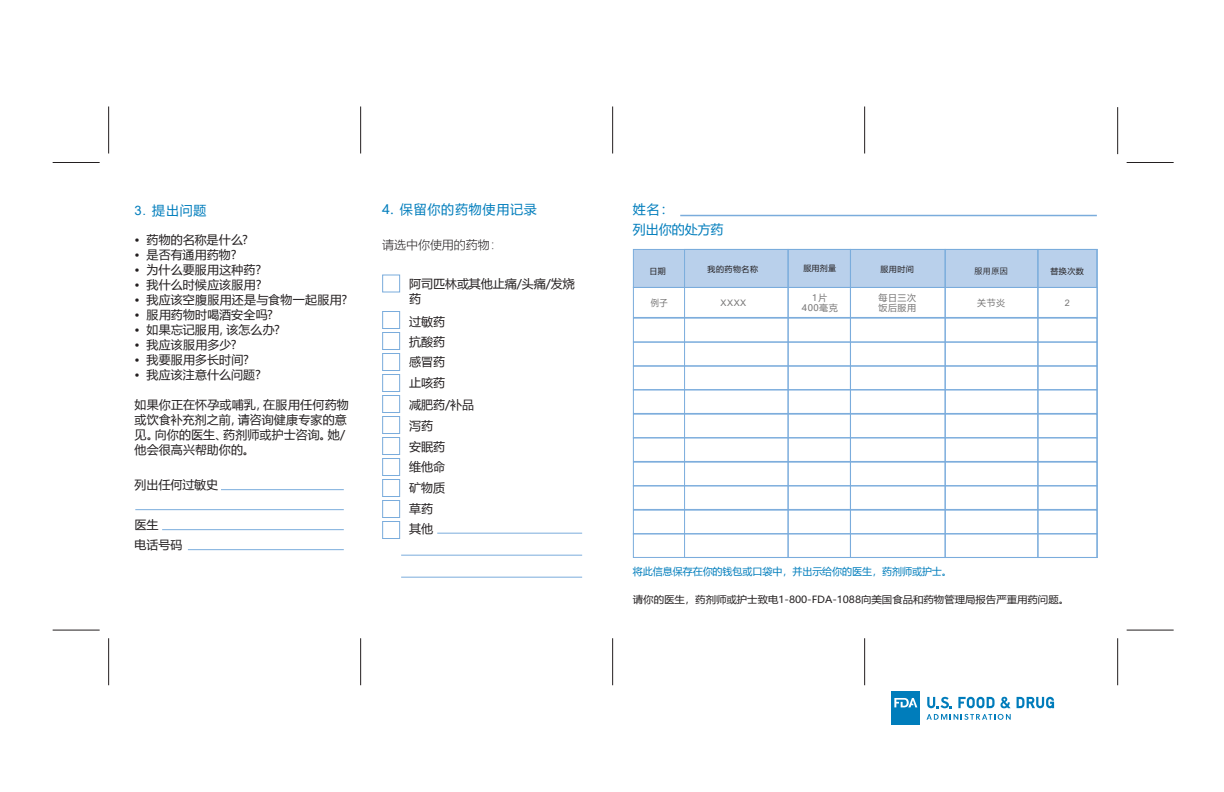
<style>
.page{position:relative;width:1224px;height:792px;background:#fff}
.page>*{position:absolute;margin:0;border:0;box-sizing:border-box;transform-origin:0 0}
.t1{font:13px "Microsoft Ya Hei";letter-spacing:.06em;color:#007dbc}
.t2{font:13px "Microsoft Ya Hei";letter-spacing:-.005em;color:#007dbc}
.t3{font:12px/15px "Microsoft Ya Hei";letter-spacing:.005em;color:#231f20}
.t4{font:300 12px "Microsoft Ya Hei";letter-spacing:-.005em;color:#231f20}
.t5{font:10px "Microsoft Ya Hei";letter-spacing:-.005em;color:#007dbc}
.t6{font:9.8px "Microsoft Ya Hei";letter-spacing:-.005em;color:#231f20;scale:1.06 1}
.t7{font:9px/10px "Microsoft Ya Hei";letter-spacing:.06em;color:#767575;text-align:center}
.t8{font:9px "Arial";color:#767575}
.t9{font:9px "Microsoft Ya Hei";letter-spacing:.06em;color:#767575;scale:.91 1}
.t10{font:8px "Microsoft Ya Hei";letter-spacing:.06em;color:#231f20}
.t11{font:8px "Koz Go Pr 6 N";color:#231f20}
.s1{font-family:"Arial"}
</style>
<div class="page">
<hr style="left:437px;top:533px;width:145px;height:1px;background:#7aacdc">
<hr style="left:401px;top:555px;width:181px;height:1px;background:#7aacdc">
<hr style="left:401px;top:577px;width:181px;height:1px;background:#7aacdc">
<hr style="left:108px;top:106px;width:1px;height:48px;background:#231f20">
<hr style="left:108px;top:638px;width:1px;height:47px;background:#231f20">
<hr style="left:360px;top:106px;width:1px;height:48px;background:#231f20">
<hr style="left:360px;top:638px;width:1px;height:47px;background:#231f20">
<hr style="left:612px;top:106px;width:1px;height:48px;background:#231f20">
<hr style="left:612px;top:638px;width:1px;height:47px;background:#231f20">
<hr style="left:53px;top:162px;width:47px;height:1px;background:#231f20">
<hr style="left:1127px;top:162px;width:47px;height:1px;background:#231f20">
<hr style="left:680px;top:215px;width:417px;height:1px;background:#7aacdc">
<div style="left:382px;top:311px;width:18px;height:18px;border:1px solid #7aacdc"></div>
<div style="left:382px;top:275px;width:18px;height:18px;border:1px solid #7aacdc"></div>
<div style="left:382px;top:332px;width:18px;height:18px;border:1px solid #7aacdc"></div>
<div style="left:382px;top:353px;width:18px;height:18px;border:1px solid #7aacdc"></div>
<div style="left:382px;top:374px;width:18px;height:18px;border:1px solid #7aacdc"></div>
<div style="left:382px;top:395px;width:18px;height:18px;border:1px solid #7aacdc"></div>
<div style="left:382px;top:416px;width:18px;height:18px;border:1px solid #7aacdc"></div>
<div style="left:382px;top:437px;width:18px;height:18px;border:1px solid #7aacdc"></div>
<div style="left:382px;top:458px;width:18px;height:18px;border:1px solid #7aacdc"></div>
<div style="left:382px;top:479px;width:18px;height:18px;border:1px solid #7aacdc"></div>
<div style="left:382px;top:500px;width:18px;height:18px;border:1px solid #7aacdc"></div>
<div style="left:382px;top:521px;width:18px;height:18px;border:1px solid #7aacdc"></div>
<hr style="left:135px;top:509px;width:209px;height:1px;background:#7aacdc">
<hr style="left:162px;top:529px;width:182px;height:1px;background:#7aacdc">
<hr style="left:221px;top:489px;width:123px;height:1px;background:#7aacdc">
<hr style="left:188px;top:549px;width:156px;height:1px;background:#7aacdc">
<div style="left:633px;top:249px;width:464px;height:39px;background:#b9d0eb;border:1px solid #7aacdc"></div>
<div style="left:788px;top:249px;width:63px;height:309px;border:1px solid #7aacdc"></div>
<div style="left:850px;top:249px;width:96px;height:309px;border:1px solid #7aacdc"></div>
<div style="left:945px;top:249px;width:93px;height:309px;border:1px solid #7aacdc"></div>
<div style="left:1038px;top:249px;width:60px;height:309px;border:1px solid #7aacdc"></div>
<div style="left:684px;top:249px;width:105px;height:309px;border:1px solid #7aacdc"></div>
<div style="left:633px;top:287px;width:464px;height:31px;border:1px solid #7aacdc"></div>
<div style="left:633px;top:318px;width:464px;height:24px;border:1px solid #7aacdc"></div>
<div style="left:633px;top:342px;width:464px;height:24px;border:1px solid #7aacdc"></div>
<div style="left:633px;top:366px;width:464px;height:24px;border:1px solid #7aacdc"></div>
<div style="left:633px;top:389px;width:464px;height:25px;border:1px solid #7aacdc"></div>
<div style="left:633px;top:414px;width:464px;height:24px;border:1px solid #7aacdc"></div>
<div style="left:633px;top:437px;width:464px;height:25px;border:1px solid #7aacdc"></div>
<div style="left:633px;top:462px;width:464px;height:24px;border:1px solid #7aacdc"></div>
<div style="left:633px;top:485px;width:464px;height:25px;border:1px solid #7aacdc"></div>
<div style="left:633px;top:510px;width:464px;height:24px;border:1px solid #7aacdc"></div>
<div style="left:633px;top:533px;width:464px;height:25px;border:1px solid #7aacdc"></div>
<hr style="left:1117px;top:638px;width:1px;height:47px;background:#231f20">
<hr style="left:1117px;top:107px;width:1px;height:47px;background:#231f20">
<hr style="left:864px;top:106px;width:1px;height:48px;background:#231f20">
<hr style="left:864px;top:638px;width:1px;height:47px;background:#231f20">
<hr style="left:53px;top:630px;width:47px;height:1px;background:#231f20">
<hr style="left:1127px;top:630px;width:47px;height:1px;background:#231f20">
<svg style="left:927px;top:714px;width:84px;height:6px"></svg>
<svg style="left:958px;top:697px;width:53px;height:11px"></svg>
<svg style="left:1017px;top:697px;width:37px;height:11px"></svg>
<svg style="left:927px;top:697px;width:25px;height:11px"></svg>
<div style="left:892px;top:691px;width:28px;height:34px;background:#007dbb"></div>
<svg style="left:894px;top:698px;width:23px;height:9px"></svg>
<h3 class="t1" style="left:135px;top:201px;width:73px"><span class="s1">3.</span> 提出问题</h3>
<p class="t3" style="left:135px;top:232px;width:115px">• 药物的名称是什么?</p>
<p class="t3" style="left:135px;top:247px;width:104px">• 是否有通用药物?</p>
<p class="t3" style="left:135px;top:262px;width:128px">• 为什么要服用这种药?</p>
<p class="t3" style="left:135px;top:277px;width:128px">• 我什么时候应该服用?</p>
<p class="t3" style="left:135px;top:292px;width:214px">• 我应该空腹服用还是与食物一起服用?</p>
<p class="t3" style="left:135px;top:307px;width:140px">• 服用药物时喝酒安全吗?</p>
<p class="t3" style="left:135px;top:322px;width:147px">• 如果忘记服用，该怎么办?</p>
<p class="t3" style="left:135px;top:337px;width:103px">• 我应该服用多少?</p>
<p class="t3" style="left:135px;top:352px;width:116px">• 我要服用多长时间?</p>
<p class="t3" style="left:135px;top:367px;width:128px">• 我应该注意什么问题?</p>
<p class="t3" style="left:135px;top:397px;width:216px">如果你正在怀孕或哺乳，在服用任何药物或饮食补充剂之前，请咨询健康专家的意见。向你的医生、药剂师或护士咨询。她/他会很高兴帮助你的。</p>
<p class="t3" style="left:135px;top:477px;width:85px">列出任何过敏史</p>
<p class="t3" style="left:135px;top:517px;width:25px">医生</p>
<p class="t3" style="left:135px;top:537px;width:49px">电话号码</p>
<h3 class="t1" style="left:382px;top:201px;width:156px">4. 保留你的药物使用记录</h3>
<p class="t4" style="left:382px;top:237px;width:121px">请选中你使用的药物：</p>
<p class="t3" style="left:409px;top:276px;width:167px">阿司匹林或其他止痛/头痛/发烧药</p>
<p class="t3" style="left:409px;top:314px;width:37px">过敏药</p>
<p class="t3" style="left:409px;top:334px;width:37px">抗酸药</p>
<p class="t3" style="left:409px;top:354px;width:37px">感冒药</p>
<p class="t3" style="left:409px;top:375px;width:37px">止咳药</p>
<p class="t3" style="left:409px;top:397px;width:66px">减肥药/补品</p>
<p class="t3" style="left:409px;top:418px;width:25px">泻药</p>
<p class="t3" style="left:409px;top:439px;width:37px">安眠药</p>
<p class="t3" style="left:409px;top:459px;width:37px">维他命</p>
<p class="t3" style="left:409px;top:480px;width:37px">矿物质</p>
<p class="t3" style="left:409px;top:501px;width:25px">草药</p>
<p class="t3" style="left:409px;top:521px;width:25px">其他</p>
<p class="t1" style="left:633px;top:201px;width:42px">姓名：</p>
<p class="t2" style="left:633px;top:220px;width:92px">列出你的处方药</p>
<p class="t10" style="left:649px;top:265px;width:18px">日期</p>
<p class="t10" style="left:708px;top:264px;width:52px">我的药物名称</p>
<p class="t9" style="left:651px;top:296px;width:20px">例子</p>
<p class="t8" style="left:721px;top:296px;width:27px">XXXX</p>
<p class="t10" style="left:803px;top:263px;width:34px">服用剂量</p>
<p class="t10" style="left:880px;top:264px;width:35px">服用时间</p>
<p class="t11" style="left:974px;top:267px;width:35px">服用原因</p>
<p class="t10" style="left:1050px;top:265px;width:35px">替换次数</p>
<p class="t7" style="left:802px;top:292px;width:37px">1片<br>400毫克</p>
<p class="t7" style="left:878px;top:292px;width:39px;text-align:left">每日三次饭后服用</p>
<p class="t7" style="left:977px;top:297px;width:30px">关节炎</p>
<p class="t8" style="left:1065px;top:296px;width:7px">2</p>
<p class="t5" style="left:633px;top:564px;width:321px">将此信息保存在你的钱包或口袋中，并出示给你的医生，药剂师或护士。</p>
<p class="t6" style="left:633px;top:593px;width:413px">请你的医生，药剂师或护士致电1-800-FDA-1088向美国食品和药物管理局报告严重用药问题。</p>
</div>
